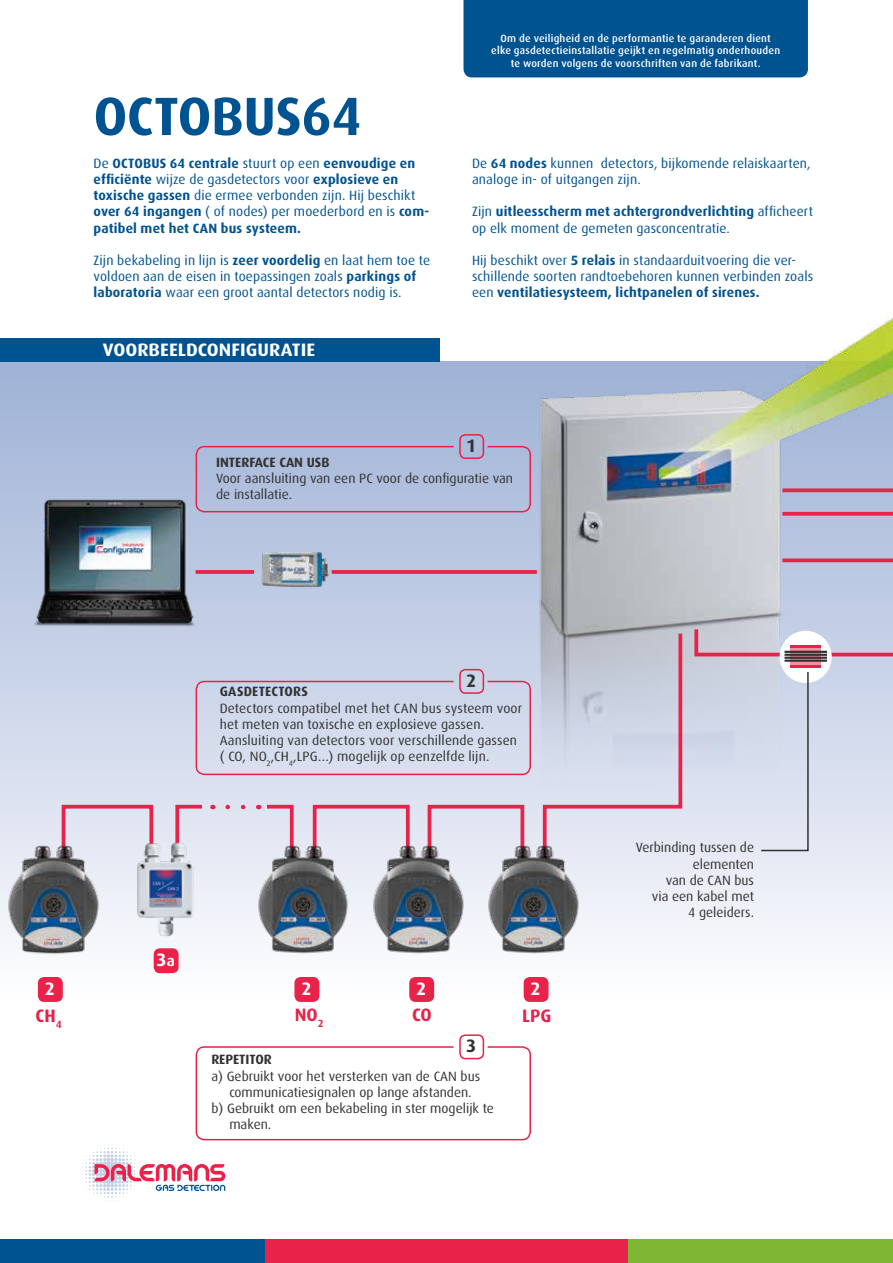
<style>
.page{position:relative;width:893px;height:1263px;background:#fff}
.page>*{position:absolute;margin:0;border:0;box-sizing:border-box;transform-origin:0 0}
.t1{font:700 54px "Dax";letter-spacing:-.01em;color:#005391}
.t2{font:700 18px "Dax";color:#fff;scale:1.06 1}
.t3{font:700 18px "Dax";color:#e82249}
.t4{font:700 18px "Dax";color:#fff}
.t5{font:700 18px "Dax";color:#323232}
.t6{font:13.5px/16.2px "Dax";letter-spacing:.01em;color:#005391}
.t7{font:13.5px/16.2px "Dax";color:#323232}
.t8{font:700 13.5px/16.2px "Dax";letter-spacing:.015em;color:#005391}
.t9{font:700 13.5px "Dax";color:#323232}
.t10{font:500 10.5px/12.6px "Dax";letter-spacing:.02em;color:#fff;text-align:center}
.s1{font-weight:400}
.s2{font-weight:700}
.s3{font-size:15px}
</style>
<div class="page">
<div style="left:0;top:361px;width:893px;height:902px;background:linear-gradient(to bottom,#a3b4d8,#fff)"></div>
<div style="left:584px;top:1239px;width:309px;height:24px;background:#7db734"></div>
<div style="left:0;top:1239px;width:287px;height:24px;background:#005391"></div>
<div style="left:265px;top:1239px;width:362px;height:24px;background:#e82249"></div>
<img style="left:26px;top:496px;width:179px;height:141px">
<img style="left:533px;top:361px;width:360px;height:440px">
<svg style="left:541px;top:630px;width:143px;height:222px"></svg>
<svg style="left:693px;top:626px;width:200px;height:32px"></svg>
<div style="left:428px;top:805px;width:96px;height:46px;border:4px solid #e82249"></div>
<svg style="left:311px;top:803px;width:101px;height:50px"></svg>
<svg style="left:60px;top:803px;width:95px;height:54px"></svg>
<svg style="left:174px;top:803px;width:32px;height:38px"></svg>
<div style="left:39px;top:978px;width:23px;height:23px;background:#e82249;border-radius:5px"></div>
<div style="left:38px;top:977px;width:25px;height:25px;border:2px solid #e82249;border-radius:5px"></div>
<svg style="left:228px;top:805px;width:23px;height:4px"></svg>
<svg style="left:258px;top:803px;width:37px;height:38px"></svg>
<img style="left:120px;top:841px;width:88px;height:131px">
<div style="left:154px;top:949px;width:24px;height:23px;background:#e82249;border-radius:5px"></div>
<div style="left:154px;top:948px;width:25px;height:25px;border:2px solid #e82249;border-radius:5px"></div>
<svg style="left:779px;top:317px;width:114px;height:200px"></svg>
<svg style="left:782px;top:558px;width:111px;height:4px"></svg>
<img style="left:256px;top:551px;width:78px;height:38px">
<svg style="left:82px;top:1144px;width:143px;height:57px"></svg>
<div style="left:780px;top:631px;width:52px;height:52px;background:#fff;border-radius:50%"></div>
<div style="left:791px;top:645px;width:30px;height:23px;background:linear-gradient(to right,#e82249,#e82249)"></div>
<svg style="left:791px;top:648px;width:30px;height:16px"></svg>
<hr style="left:784px;top:651px;width:43px;height:2px;background:#323232">
<hr style="left:784px;top:654px;width:43px;height:2px;background:#323232">
<hr style="left:784px;top:657px;width:43px;height:2px;background:#323232">
<hr style="left:784px;top:660px;width:43px;height:2px;background:#323232">
<svg style="left:332px;top:570px;width:205px;height:4px"></svg>
<svg style="left:196px;top:570px;width:58px;height:4px"></svg>
<svg style="left:760px;top:670px;width:49px;height:182px"></svg>
<img style="left:4px;top:841px;width:98px;height:120px">
<img style="left:254px;top:841px;width:98px;height:185px">
<img style="left:369px;top:841px;width:98px;height:185px">
<img style="left:485px;top:841px;width:97px;height:185px">
<div style="left:463px;top:0;width:345px;height:77px;background:#005391"></div>
<div style="left:196px;top:681px;width:335px;height:94px;border:2px solid #e82249;border-radius:8px"></div>
<div style="left:459px;top:669px;width:25px;height:25px;border:2px solid #e82249;border-radius:5px"></div>
<div style="left:196px;top:1046px;width:335px;height:94px;border:2px solid #e82249;border-radius:8px"></div>
<div style="left:459px;top:1034px;width:25px;height:25px;border:2px solid #e82249;border-radius:5px"></div>
<div style="left:196px;top:446px;width:335px;height:66px;border:2px solid #e82249;border-radius:8px"></div>
<div style="left:459px;top:434px;width:25px;height:25px;border:2px solid #e82249;border-radius:5px"></div>
<div style="left:0;top:338px;width:439px;height:23px;background:#005391"></div>
<h1 class="t1" style="left:94px;top:86px;width:269px">OCTOBUS64</h1>
<p class="t8" style="left:94px;top:155px;width:337px"><span class="s1">De</span> OCTOBUS 64 centrale <span class="s1">stuurt op een</span> eenvoudige en efficiënte <span class="s1">wijze de gasdetectors voor</span> explosieve en toxische gassen <span class="s1">die ermee verbonden zijn. Hij beschikt </span>over 64 ingangen <span class="s1">( of nodes) per moederbord en is</span> com&shy;patibel met het CAN bus systeem.</p>
<p class="t6" style="left:94px;top:252px;width:338px">Zijn bekabeling in lijn is <span class="s2">zeer voordelig</span> en laat hem toe te voldoen aan de eisen in toepassingen zoals <span class="s2">parkings of laboratoria</span> waar een groot aantal detectors nodig is.</p>
<h2 class="t2" style="left:103px;top:340px;width:202px">VOORBEELDCONFIGURATIE</h2>
<p class="t10" style="left:491px;top:32px;width:290px">Om de veiligheid en de performantie te garanderen dient elke gasdetectieinstallatie geijkt en regelmatig onderhouden te worden volgens de voorschriften van de fabrikant.</p>
<p class="t6" style="left:472px;top:155px;width:340px">De <span class="s2">64 nodes</span> kunnen detectors, bijkomende relaiskaarten, analoge in- of uitgangen zijn.</p>
<p class="t6" style="left:472px;top:204px;width:343px">Zijn <span class="s2">uitleesscherm met achtergrondverlichting</span> afficheert op elk moment de gemeten gasconcentratie.</p>
<p class="t6" style="left:472px;top:252px;width:343px">Hij beschikt over <span class="s2">5 relais</span> in standaarduitvoering die ver&shy;schillende soorten randtoebehoren kunnen verbinden zoals een <span class="s2">ventilatiesysteem, lichtpanelen of sirenes.</span></p>
<h2 class="t5" style="left:466px;top:435px;width:12px">1</h2>
<p class="t9" style="left:216px;top:455px;width:115px">INTERFACE CAN USB</p>
<p class="t7" style="left:216px;top:471px;width:299px">Voor aansluiting van een PC voor de configuratie van de installatie.</p>
<h2 class="t5" style="left:466px;top:670px;width:12px">2</h2>
<p class="t9" style="left:220px;top:684px;width:90px">GASDETECTORS</p>
<p class="t7" style="left:220px;top:700px;width:304px">Detectors compatibel met het CAN bus systeem voor het meten van toxische en explosieve gassen.<br>Aansluiting van detectors voor verschillende gassen ( CO, NO<sub>2</sub>,CH<sub>4</sub>,LPG…) mogelijk op eenzelfde lijn.</p>
<h2 class="t4" style="left:157px;top:950px;width:20px">3<span class="s3">a</span></h2>
<h2 class="t4" style="left:45px;top:978px;width:12px">2</h2>
<h2 class="t4" style="left:301px;top:978px;width:12px">2</h2>
<h2 class="t4" style="left:416px;top:978px;width:12px">2</h2>
<h2 class="t4" style="left:531px;top:978px;width:12px">2</h2>
<h2 class="t3" style="left:36px;top:1005px;width:28px">CH<sub>4</sub></h2>
<h2 class="t3" style="left:295px;top:1004px;width:30px">NO<sub>2</sub></h2>
<h2 class="t3" style="left:412px;top:1004px;width:21px">CO</h2>
<h2 class="t3" style="left:522px;top:1005px;width:31px">LPG</h2>
<h2 class="t5" style="left:466px;top:1036px;width:12px">3</h2>
<p class="t9" style="left:211px;top:1052px;width:62px">REPETITOR</p>
<p class="t7" style="left:211px;top:1068px;width:270px">a) Gebruikt voor het versterken van de CAN bus</p>
<p class="t7" style="left:229px;top:1084px;width:244px">communicatiesignalen op lange afstanden.</p>
<p class="t7" style="left:211px;top:1100px;width:284px">b) Gebruikt om een bekabeling in ster mogelijk te</p>
<p class="t7" style="left:229px;top:1116px;width:43px">maken.</p>
<p class="t7" style="left:636px;top:840px;width:120px;text-align:right">Verbinding tussen de elementen<br>van de CAN bus<br>via een kabel met<br>4 geleiders.</p>
</div>
